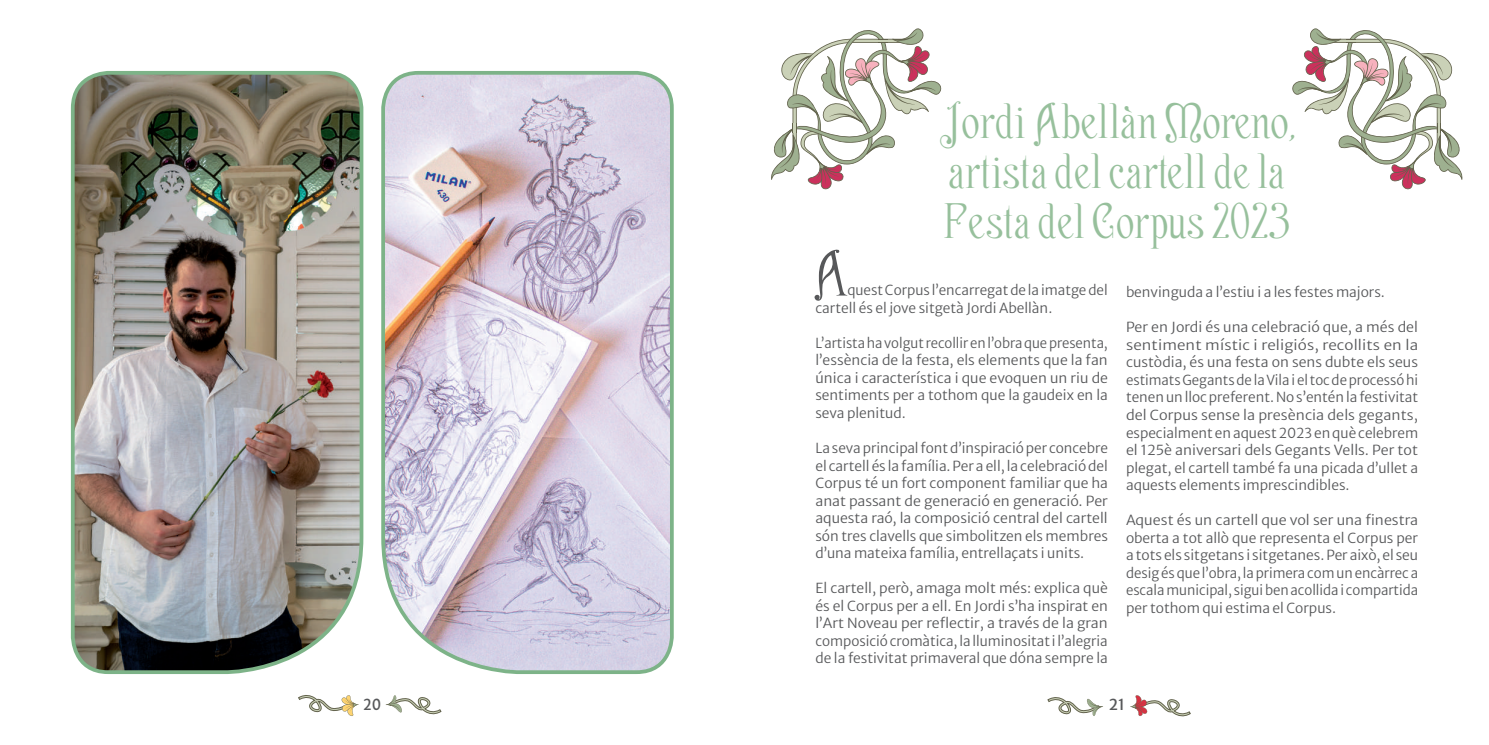
<style>
.page{position:relative;width:1489px;height:745px;background:#fff}
.page>*{position:absolute;margin:0;border:0;box-sizing:border-box;transform-origin:0 0}
.t1{font:44.75px/50.4px "Nerea";color:#97c09c}
.t2{font:15.12px "Merriweather Sans";color:#57585a;scale:.92 1}
.t3{font:15.12px "Merriweather Sans";color:#57585a}
.t4{font:300 13.75px/17.5px "Merriweather Sans";color:#57585a;text-align:justify}
.t5{font:300 13.75px/17.5px "Merriweather Sans";color:#57585a;text-align:justify;scale:1.04 1}
.t6{font:300 13.75px/17.5px "Merriweather Sans";color:#57585a;text-align:justify;scale:.96 1}
</style>
<div class="page">
<svg style="left:298px;top:695px;width:61px;height:21px"></svg>
<svg style="left:1130px;top:695px;width:60px;height:22px"></svg>
<svg style="left:386px;top:695px;width:55px;height:20px"></svg>
<svg style="left:1047px;top:697px;width:56px;height:18px"></svg>
<svg style="left:771px;top:28px;width:171px;height:162px"></svg>
<svg style="left:1292px;top:28px;width:171px;height:162px"></svg>
<img style="left:70px;top:71px;width:294px;height:603px">
<svg style="left:381px;top:71px;width:293px;height:603px;background:#d3cbd7"></svg>
<svg style="left:814px;top:249px;width:33px;height:52px"></svg>
<h1 class="t1" style="left:938px;top:96px;width:358px">Jordi Abellàn Moreno, artista del cartell de la<br>Festa del Corpus 2023</h1>
<p class="t4" style="left:1125px;top:282px;width:260px">benvinguda a l’estiu i a les festes majors.</p>
<p class="t4" style="left:1125px;top:317px;width:294px">Per en Jordi és una celebració que, a més del sentiment místic i religiós, recollits en la custòdia, és una festa on sens dubte els seus estimats Gegants de la Vila i el toc de processó hi tenen un lloc preferent. No s’entén la festivitat del Corpus sense la presència dels gegants, especialment en aquest 2023 en què celebrem el 125è aniversari dels Gegants Vells. Per tot plegat, el cartell també fa una picada d’ullet a aquests elements imprescindibles.</p>
<p class="t5" style="left:1125px;top:509px;width:282px">Aquest és un cartell que vol ser una finestra oberta a tot allò que representa el Corpus per a tots els sitgetans i sitgetanes. Per això, el seu desig és que l’obra, la primera com un encàrrec a escala municipal, sigui ben acollida i compartida per tothom qui estima el Corpus.</p>
<p class="t4" style="left:815px;top:280px;width:294px;text-indent:32px">quest Corpus l’encarregat de la imatge del cartell és el jove sitgetà Jordi Abellàn.</p>
<p class="t6" style="left:815px;top:332px;width:306px">L’artista ha volgut recollir en l’obra que presenta, l’essència de la festa, els elements que la fan única i característica i que evoquen un riu de sentiments per a tothom que la gaudeix en la seva plenitud.</p>
<p class="t4" style="left:815px;top:437px;width:294px">La seva principal font d’inspiració per concebre el cartell és la família. Per a ell, la celebració del Corpus té un fort component familiar que ha anat passant de generació en generació. Per aquesta raó, la composició central del cartell són tres clavells que simbolitzen els membres d’una mateixa família, entrellaçats i units.</p>
<p class="t4" style="left:815px;top:577px;width:294px">El cartell, però, amaga molt més: explica què és el Corpus per a ell. En Jordi s’ha inspirat en l’Art Noveau per reflectir, a través de la gran composició cromàtica, la lluminositat i l’alegria de la festivitat primaveral que dóna sempre la</p>
<p class="t2" style="left:363px;top:691px;width:21px">20</p>
<p class="t3" style="left:1108px;top:691px;width:18px">21</p>
</div>
